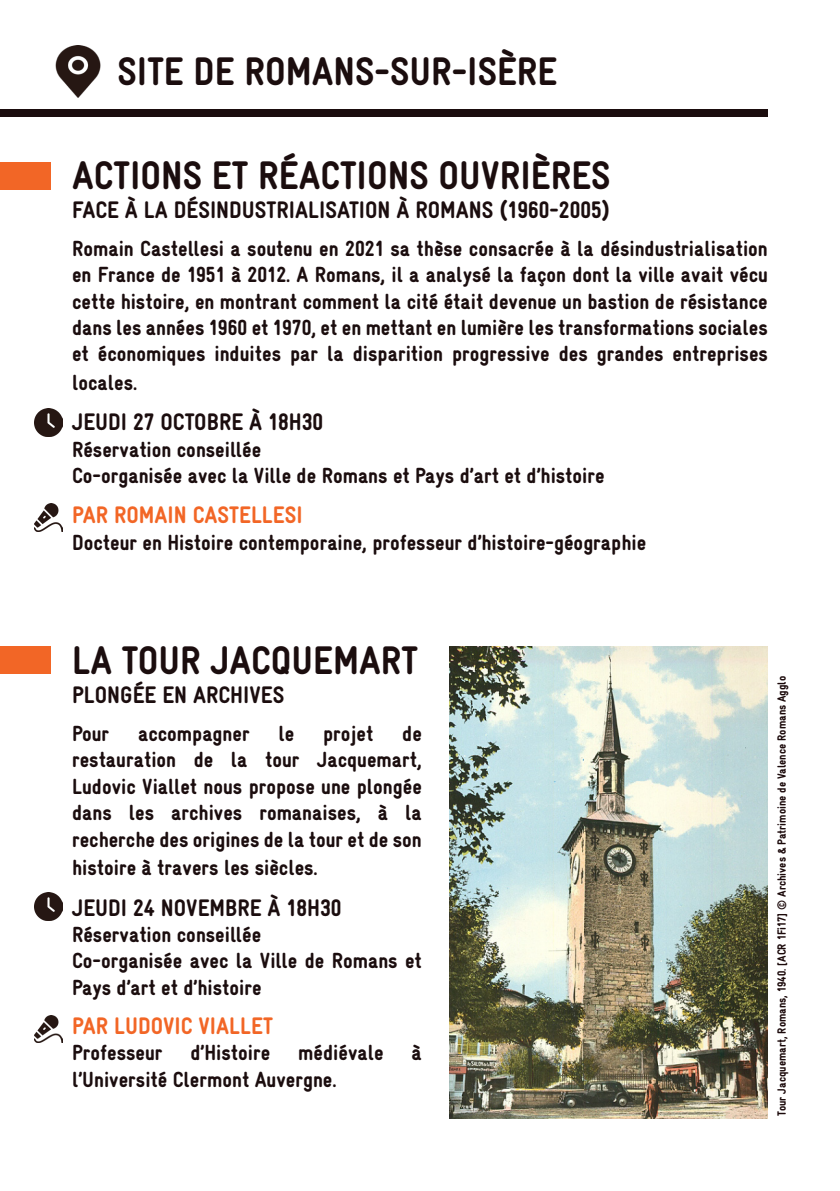
<style>
.page{position:relative;width:840px;height:1191px;background:#fff}
.page>*{position:absolute;margin:0;border:0;box-sizing:border-box;transform-origin:0 0}
.t1{font:900 40px "Gravur Condensed";color:#1b0d0e}
.t2{font:900 24px "Gravur Condensed";color:#1b0d0e}
.t3{font:900 24px "Gravur Condensed";color:#f26626}
.t4{font:900 22px/26.4px "Gravur Condensed";color:#1b0d0e;text-align:justify}
.t5{font:900 12px "Gravur Condensed";color:#1b090a}
</style>
<div class="page">
<div style="left:0;top:109px;width:767px;height:8px;background:#1b0d0e"></div>
<div style="left:0;top:162px;width:51px;height:27px;background:#f26626"></div>
<img style="left:34px;top:503px;width:28px;height:28px">
<img style="left:34px;top:409px;width:28px;height:27px">
<div style="left:0;top:646px;width:51px;height:28px;background:#f26626"></div>
<img style="left:449px;top:646px;width:318px;height:473px">
<img style="left:34px;top:1015px;width:28px;height:28px">
<img style="left:34px;top:892px;width:28px;height:28px">
<img style="left:55px;top:45px;width:46px;height:53px">
<p class="t1" style="left:117px;top:49px;width:441px">SITE DE ROMANS-SUR-ISÈRE</p>
<p class="t1" style="left:72px;top:153px;width:540px">ACTIONS ET RÉACTIONS OUVRIÈRES</p>
<p class="t2" style="left:72px;top:196px;width:539px">FACE À LA DÉSINDUSTRIALISATION À ROMANS (1960-2005)</p>
<p class="t4" style="left:72px;top:235px;width:697px">Romain Castellesi a soutenu en 2021 sa thèse consacrée à la désindustrialisation en France de 1951 à 2012. A Romans, il a analysé la façon dont la ville avait vécu cette histoire, en montrant comment la cité était devenue un bastion de résistance dans les années 1960 et 1970, et en mettant en lumière les transformations sociales et économiques induites par la disparition progressive des grandes entreprises</p>
<p class="t4" style="left:72px;top:369px;width:67px">locales.</p>
<p class="t2" style="left:72px;top:409px;width:252px">JEUDI 27 OCTOBRE À 18H30</p>
<p class="t4" style="left:72px;top:436px;width:190px">Réservation conseillée</p>
<p class="t4" style="left:72px;top:462px;width:534px">Co-organisée avec la Ville de Romans et Pays d’art et d’histoire</p>
<p class="t3" style="left:72px;top:502px;width:232px">PAR ROMAIN CASTELLESI</p>
<p class="t4" style="left:72px;top:529px;width:575px">Docteur en Histoire contemporaine, professeur d’histoire-géographie</p>
<p class="t1" style="left:72px;top:638px;width:347px">LA TOUR JACQUEMART</p>
<p class="t2" style="left:72px;top:681px;width:214px">PLONGÉE EN ARCHIVES</p>
<p class="t4" style="left:72px;top:720px;width:39px">Pour</p>
<p class="t4" style="left:138px;top:720px;width:113px">accompagner</p>
<p class="t4" style="left:278px;top:720px;width:17px">le</p>
<p class="t4" style="left:323px;top:720px;width:52px">projet</p>
<p class="t4" style="left:72px;top:720px;width:351px;text-indent:330px">de restauration de la tour Jacquemart, Ludovic Viallet nous propose une plongée dans les archives romanaises, à la recherche des origines de la tour et de son</p>
<p class="t4" style="left:72px;top:854px;width:247px">histoire à travers les siècles.</p>
<p class="t2" style="left:72px;top:894px;width:271px">JEUDI 24 NOVEMBRE À 18H30</p>
<p class="t4" style="left:72px;top:921px;width:190px">Réservation conseillée</p>
<p class="t4" style="left:72px;top:947px;width:351px">Co-organisée avec la Ville de Romans et<br>Pays d’art et d’histoire</p>
<p class="t3" style="left:72px;top:1012px;width:202px">PAR LUDOVIC VIALLET</p>
<p class="t4" style="left:72px;top:1039px;width:92px">Professeur</p>
<p class="t4" style="left:190px;top:1039px;width:81px">d’Histoire</p>
<p class="t4" style="left:298px;top:1039px;width:87px">médiévale</p>
<p class="t4" style="left:411px;top:1039px;width:12px">à</p>
<p class="t4" style="left:72px;top:1066px;width:266px">l’Université Clermont Auvergne.</p>
<p class="t5" style="left:774px;top:1116px;width:441px;rotate:-90deg">Tour Jacquemart, Romans, 1940. [ACR 1Fi17] © Archives &amp; Patrimoine de Valence Romans Agglo</p>
</div>
